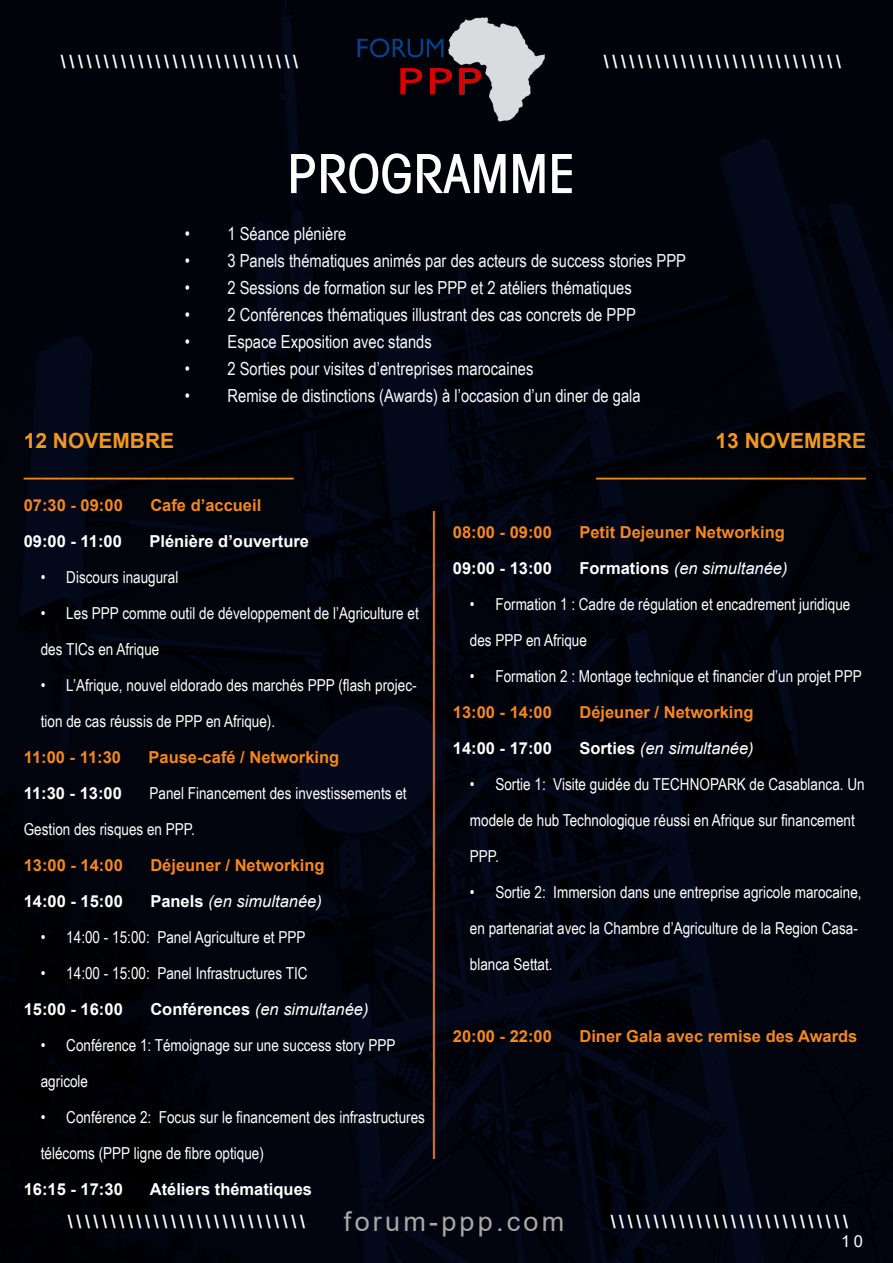
<style>
.page{position:relative;width:893px;height:1263px;background:#fff}
.page>*{position:absolute;margin:0;border:0;box-sizing:border-box;transform-origin:0 0}
.t1{font:500 condensed 54px "Avant Garde";color:#fff}
.t2{font:500 condensed 36px "Avant Garde";color:#f5871f}
.t3{font:27px "Arial";letter-spacing:.12em;color:#a9a8a7}
.t4{font:700 21px "Arial";color:#f1971f}
.t5{font:18px "Arial Narrow";color:#f9fafc}
.t6{font:900 18px "Arial";color:#fffffd}
.t7{font:16.5px/36px "Arial Narrow";color:#fff}
.t8{font:700 16.5px "Arial";color:#f5871f}
.t9{font:700 16.5px "Arial";color:#fff}
.t10{font:italic 16.5px "Arial";color:#fff}
.t11{font:700 16.5px "Arial";color:#fffefc}
.t12{font:16.5px "Arial";color:#fffffd}
.s1{font-weight:700;font-style:normal}
</style>
<div class="page">
<img style="left:0;top:0;width:893px;height:1263px">
<img style="left:355px;top:11px;width:191px;height:111px">
<p class="t6" style="left:61px;top:48px;width:239px">\\\\\\\\\\\\\\\\\\\\\\\\\\\\</p>
<p class="t6" style="left:604px;top:48px;width:239px">\\\\\\\\\\\\\\\\\\\\\\\\\\\\</p>
<p class="t1" style="left:287px;top:140px;width:290px">PROGRAMME</p>
<p class="t5" style="left:185px;top:221px;width:163px">• 1 Séance plénière</p>
<p class="t5" style="left:185px;top:248px;width:503px">• 3 Panels thématiques animés par des acteurs de success stories PPP</p>
<p class="t5" style="left:185px;top:275px;width:448px">• 2 Sessions de formation sur les PPP et 2 atéliers thématiques</p>
<p class="t5" style="left:185px;top:302px;width:453px">• 2 Conférences thématiques illustrant des cas concrets de PPP</p>
<p class="t5" style="left:185px;top:329px;width:248px">• Espace Exposition avec stands</p>
<p class="t5" style="left:185px;top:356px;width:350px">• 2 Sorties pour visites d’entreprises marocaines</p>
<p class="t5" style="left:185px;top:383px;width:457px">• Remise de distinctions (Awards) à l’occasion d’un diner de gala</p>
<p class="t4" style="left:24px;top:426px;width:152px">12 NOVEMBRE</p>
<p class="t2" style="left:24px;top:439px;width:272px">_______________</p>
<p class="t8" style="left:24px;top:493px;width:101px">07:30 - 09:00</p>
<p class="t8" style="left:150px;top:493px;width:112px">Cafe d’accueil</p>
<p class="t9" style="left:24px;top:529px;width:100px">09:00 - 11:00</p>
<p class="t9" style="left:149px;top:529px;width:161px">Plénière d’ouverture</p>
<p class="t7" style="left:41px;top:558px;width:139px">• Discours inaugural</p>
<p class="t7" style="left:41px;top:594px;width:380px">• Les PPP comme outil de développement de l’Agriculture et des TICs en Afrique</p>
<p class="t7" style="left:41px;top:666px;width:377px">• L’Afrique, nouvel eldorado des marchés PPP (flash projec&shy;tion de cas réussis de PPP en Afrique).</p>
<p class="t8" style="left:24px;top:745px;width:99px">11:00 - 11:30</p>
<p class="t8" style="left:149px;top:745px;width:192px">Pause-café / Networking</p>
<p class="t11" style="left:24px;top:781px;width:100px">11:30 - 13:00</p>
<p class="t7" style="left:24px;top:774px;width:384px;text-indent:126px">Panel Financement des investissements et<br>Gestion des risques en PPP.</p>
<p class="t8" style="left:24px;top:853px;width:101px">13:00 - 14:00</p>
<p class="t8" style="left:150px;top:853px;width:176px">Déjeuner / Networking</p>
<p class="t9" style="left:24px;top:889px;width:101px">14:00 - 15:00</p>
<p class="t10" style="left:150px;top:890px;width:173px"><span class="s1">Panels</span> (en simultanée)</p>
<p class="t7" style="left:41px;top:918px;width:266px">• 14:00 - 15:00: Panel Agriculture et PPP</p>
<p class="t7" style="left:41px;top:954px;width:268px">• 14:00 - 15:00: Panel Infrastructures TIC</p>
<p class="t9" style="left:24px;top:997px;width:101px">15:00 - 16:00</p>
<p class="t10" style="left:150px;top:998px;width:220px"><span class="s1">Conférences</span> (en simultanée)</p>
<p class="t7" style="left:41px;top:1026px;width:356px">• Conférence 1: Témoignage sur une success story PPP agricole</p>
<p class="t7" style="left:41px;top:1098px;width:386px">• Conférence 2: Focus sur le financement des infrastructures télécoms (PPP ligne de fibre optique)</p>
<p class="t9" style="left:24px;top:1177px;width:101px">16:15 - 17:30</p>
<p class="t9" style="left:150px;top:1177px;width:164px">Atéliers thématiques</p>
<p class="t2" style="left:395px;top:1159px;width:649px;rotate:-90deg">____________________________________</p>
<p class="t4" style="left:715px;top:426px;width:152px">13 NOVEMBRE</p>
<p class="t2" style="left:596px;top:439px;width:271px">_______________</p>
<p class="t8" style="left:453px;top:520px;width:101px">08:00 - 09:00</p>
<p class="t8" style="left:579px;top:520px;width:207px">Petit Dejeuner Networking</p>
<p class="t9" style="left:453px;top:556px;width:101px">09:00 - 13:00</p>
<p class="t10" style="left:579px;top:557px;width:210px"><span class="s1">Formations</span> (en simultanée)</p>
<p class="t7" style="left:470px;top:585px;width:382px">• Formation 1 : Cadre de régulation et encadrement juridique des PPP en Afrique</p>
<p class="t7" style="left:470px;top:657px;width:393px">• Formation 2 : Montage technique et financier d’un projet PPP</p>
<p class="t8" style="left:453px;top:700px;width:101px">13:00 - 14:00</p>
<p class="t8" style="left:579px;top:700px;width:176px">Déjeuner / Networking</p>
<p class="t11" style="left:453px;top:736px;width:101px">14:00 - 17:00</p>
<p class="t10" style="left:579px;top:737px;width:176px"><span class="s1">Sorties</span> (en simultanée)</p>
<p class="t7" style="left:470px;top:765px;width:396px">• Sortie 1: Visite guidée du TECHNOPARK de Casablanca. Un modele de hub Technologique réussi en Afrique sur financement<br>PPP.</p>
<p class="t7" style="left:470px;top:873px;width:393px">• Sortie 2: Immersion dans une entreprise agricole marocaine, en partenariat avec la Chambre d’Agriculture de la Region Casa&shy;blanca Settat.</p>
<p class="t8" style="left:453px;top:1024px;width:101px">20:00 - 22:00</p>
<p class="t8" style="left:579px;top:1024px;width:279px">Diner Gala avec remise des Awards</p>
<p class="t3" style="left:344px;top:1203px;width:222px">forum-ppp.com</p>
<p class="t6" style="left:68px;top:1209px;width:239px">\\\\\\\\\\\\\\\\\\\\\\\\\\\\</p>
<p class="t6" style="left:611px;top:1209px;width:239px">\\\\\\\\\\\\\\\\\\\\\\\\\\\\</p>
<p class="t12" style="left:841px;top:1230px;width:23px">10</p>
</div>
